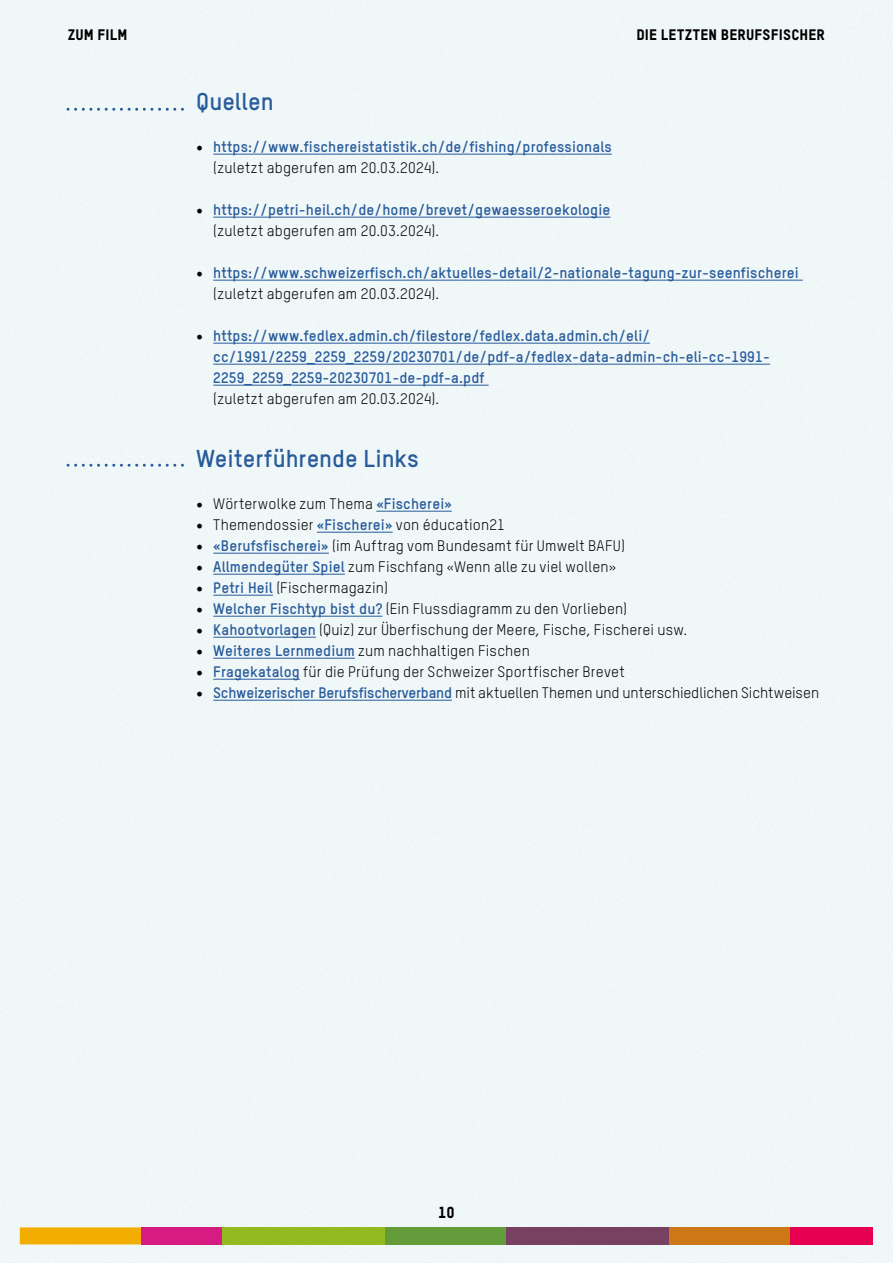
<style>
.page{position:relative;width:893px;height:1263px;background:#eff7f7}
.page>*{position:absolute;margin:0;border:0;box-sizing:border-box;transform-origin:0 0}
.t1{font:700 24px "TSTARPRO";color:#275b9b}
.t2{font:15.75px "TSTARPRO Headline";color:#000}
.t3{font:15px "TSTARPRO";letter-spacing:.01em;color:#000}
.t4{font:700 15px/21px "TSTARPRO";letter-spacing:.01em;color:#275b9b}
.t5{font:15px "TSTARPRO Headline";letter-spacing:.015em;color:#000}
.s1{font-family:"Minion Pro";font-weight:400;font-size:18px;color:#000}
.s2{font-weight:400;color:#000}
.s3{font-family:"Minion Pro";font-size:18px}
.s4{font-weight:700;color:#275b9b}
</style>
<div class="page">
<div style="left:20px;top:1227px;width:121px;height:17px;background:#f2ad00"></div>
<div style="left:141px;top:1227px;width:82px;height:17px;background:#d61b83"></div>
<div style="left:223px;top:1227px;width:162px;height:17px;background:#93bb21"></div>
<div style="left:385px;top:1227px;width:122px;height:17px;background:#649b3b"></div>
<div style="left:507px;top:1227px;width:162px;height:17px;background:#784161"></div>
<div style="left:669px;top:1227px;width:122px;height:17px;background:#ce7717"></div>
<div style="left:791px;top:1227px;width:82px;height:17px;background:#e50051"></div>
<hr style="left:213px;top:154px;width:399px;height:1px;background:#275b9b">
<hr style="left:213px;top:217px;width:397px;height:1px;background:#275b9b">
<hr style="left:213px;top:280px;width:590px;height:1px;background:#275b9b">
<hr style="left:213px;top:343px;width:437px;height:1px;background:#275b9b">
<hr style="left:213px;top:364px;width:557px;height:1px;background:#275b9b">
<hr style="left:213px;top:385px;width:276px;height:1px;background:#275b9b">
<hr style="left:376px;top:511px;width:76px;height:1px;background:#275b9b">
<hr style="left:317px;top:532px;width:76px;height:1px;background:#275b9b">
<hr style="left:213px;top:553px;width:116px;height:1px;background:#275b9b">
<hr style="left:213px;top:574px;width:132px;height:1px;background:#275b9b">
<hr style="left:213px;top:595px;width:60px;height:1px;background:#275b9b">
<hr style="left:213px;top:616px;width:169px;height:1px;background:#275b9b">
<hr style="left:213px;top:637px;width:103px;height:1px;background:#275b9b">
<hr style="left:213px;top:658px;width:142px;height:1px;background:#275b9b">
<hr style="left:213px;top:679px;width:87px;height:1px;background:#275b9b">
<hr style="left:213px;top:700px;width:239px;height:1px;background:#275b9b">
<svg style="left:76px;top:108px;width:107px;height:3px"></svg>
<svg style="left:76px;top:464px;width:107px;height:3px"></svg>
<p class="t5" style="left:68px;top:25px;width:61px">ZUM FILM</p>
<p class="t5" style="left:636px;top:25px;width:190px">DIE LETZTEN BERUFSFISCHER</p>
<h1 class="t1" style="left:196px;top:86px;width:79px">Quellen</h1>
<p class="t4" style="left:213px;top:136px;width:400px;text-indent:-17px"><span class="s1">•</span> https://www.fischereistatistik.ch/de/fishing/professionals <span class="s2">(zuletzt abgerufen am 20.03.2024).</span></p>
<p class="t4" style="left:213px;top:199px;width:399px;text-indent:-17px"><span class="s1">•</span> https://petri-heil.ch/de/home/brevet/gewaesseroekologie <span class="s2">(zuletzt abgerufen am 20.03.2024).</span></p>
<p class="t4" style="left:213px;top:262px;width:587px;text-indent:-17px"><span class="s1">•</span> https://www.schweizerfisch.ch/aktuelles-detail/2-nationale-tagung-zur-seenfischerei <span class="s2">(zuletzt abgerufen am 20.03.2024).</span></p>
<p class="t4" style="left:213px;top:325px;width:558px;text-indent:-17px"><span class="s1">•</span> https://www.fedlex.admin.ch/filestore/fedlex.data.admin.ch/eli/ cc/1991/2259_2259_2259/20230701/de/pdf-a/fedlex-data-admin-ch-eli-cc-1991-<br>2259_2259_2259-20230701-de-pdf-a.pdf</p>
<p class="t3" style="left:213px;top:390px;width:227px">(zuletzt abgerufen am 20.03.2024).</p>
<h1 class="t1" style="left:196px;top:443px;width:224px">Weiterführende Links</h1>
<p class="t3" style="left:196px;top:495px;width:257px"><span class="s3">•</span> Wörterwolke zum Thema <span class="s4">«Fischerei»</span></p>
<p class="t3" style="left:196px;top:516px;width:310px"><span class="s3">•</span> Themendossier <span class="s4">«Fischerei»</span> von éducation21</p>
<p class="t3" style="left:196px;top:537px;width:430px"><span class="s3">•</span> <span class="s4">«Berufsfischerei»</span> (im Auftrag vom Bundesamt für Umwelt BAFU)</p>
<p class="t3" style="left:196px;top:558px;width:421px"><span class="s3">•</span> <span class="s4">Allmendegüter Spiel</span> zum Fischfang «Wenn alle zu viel wollen»</p>
<p class="t3" style="left:196px;top:579px;width:193px"><span class="s3">•</span> <span class="s4">Petri Heil</span> (Fischermagazin)</p>
<p class="t3" style="left:196px;top:600px;width:432px"><span class="s3">•</span> <span class="s4">Welcher Fischtyp bist du?</span> (Ein Flussdiagramm zu den Vorlieben)</p>
<p class="t3" style="left:196px;top:621px;width:493px"><span class="s3">•</span> <span class="s4">Kahootvorlagen</span> (Quiz) zur Überfischung der Meere, Fische, Fischerei usw.</p>
<p class="t3" style="left:196px;top:642px;width:335px"><span class="s3">•</span> <span class="s4">Weiteres Lernmedium</span> zum nachhaltigen Fischen</p>
<p class="t3" style="left:196px;top:663px;width:430px"><span class="s3">•</span> <span class="s4">Fragekatalog</span> für die Prüfung der Schweizer Sportfischer Brevet</p>
<p class="t3" style="left:196px;top:684px;width:624px"><span class="s3">•</span> <span class="s4">Schweizerischer Berufsfischerverband</span> mit aktuellen Themen und unterschiedlichen Sichtweisen</p>
<p class="t2" style="left:438px;top:1202px;width:18px">10</p>
</div>
